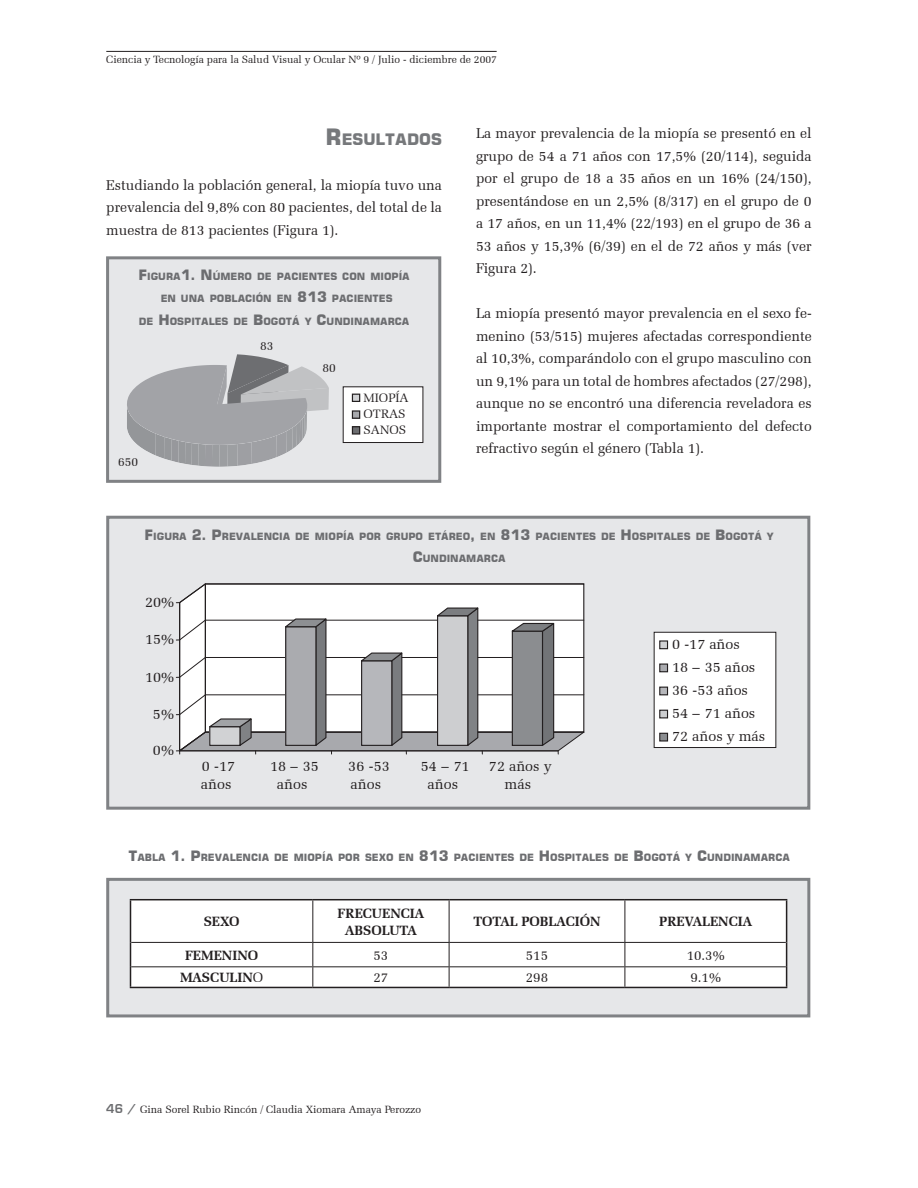
<style>
.page{position:relative;width:918px;height:1188px;background:#fff}
.page>*{position:absolute;margin:0;border:0;box-sizing:border-box;transform-origin:0 0}
.t1{font:700 15.75px "Square 721 BT";color:#76787b}
.t2{font:14.4px/23px "Zapf Elliptical 711 BT";letter-spacing:.005em;color:#231f20}
.t3{font:14.25px/22.5px "Zapf Elliptical 711 BT";color:#231f20;text-align:justify}
.t4{font:700 13.5px/16.5px "Zapf Elliptical 711 BT";color:#231f20;text-align:center}
.t5{font:13.5px "Zapf Elliptical 711 BT";color:#231f20}
.t6{font:12.15px/16.2px "Zapf Elliptical 711 BT";color:#231f20}
.t7{font:10.5px "Zapf Elliptical 711 BT";color:#231f20}
.t8{font:700 10.05px "Square 721 BT";color:#6c6d70}
.s1{font-size:22.5px}
.s2{font-size:14.25px}
.s3{font-weight:400}
.s4{font-family:"Square 721 Dm Normal";font-size:12px;color:#6c6d70}
</style>
<div class="page">
<hr style="left:106px;top:51px;width:391px;height:1px;background:#231f20">
<div style="left:106px;top:256px;width:335px;height:227px;background:#e6e7e9;border:3px solid #808285"></div>
<div style="left:106px;top:516px;width:704px;height:294px;background:#e6e7e9;border:3px solid #808285"></div>
<div style="left:106px;top:878px;width:704px;height:139px;background:#e6e7e9;border:3px solid #808285"></div>
<div style="left:343px;top:387px;width:80px;height:56px;background:#fff"></div>
<div style="left:343px;top:387px;width:80px;height:56px;border:1px solid #231f20"></div>
<div style="left:352px;top:394px;width:8px;height:7px;background:#d1d2d4"></div>
<div style="left:352px;top:394px;width:8px;height:8px;border:1px solid #231f20"></div>
<div style="left:352px;top:411px;width:8px;height:7px;background:#a8a9ad"></div>
<div style="left:352px;top:410px;width:8px;height:9px;border:1px solid #231f20"></div>
<div style="left:352px;top:427px;width:8px;height:7px;background:#6c6d70"></div>
<div style="left:352px;top:426px;width:8px;height:9px;border:1px solid #231f20"></div>
<svg style="left:127px;top:354px;width:202px;height:113px"></svg>
<svg style="left:176px;top:583px;width:408px;height:171px;background:#d4d4d5"></svg>
<div style="left:654px;top:632px;width:122px;height:116px;background:#fff"></div>
<div style="left:654px;top:632px;width:122px;height:116px;border:1px solid #231f20"></div>
<div style="left:660px;top:641px;width:8px;height:8px;background:#d1d2d4"></div>
<div style="left:659px;top:640px;width:9px;height:9px;border:1px solid #231f20"></div>
<div style="left:660px;top:664px;width:8px;height:8px;background:#aaabaf"></div>
<div style="left:659px;top:664px;width:9px;height:8px;border:1px solid #231f20"></div>
<div style="left:660px;top:687px;width:8px;height:8px;background:#b6b7bb"></div>
<div style="left:659px;top:687px;width:9px;height:8px;border:1px solid #231f20"></div>
<div style="left:660px;top:710px;width:8px;height:8px;background:#cdced0"></div>
<div style="left:659px;top:710px;width:9px;height:8px;border:1px solid #231f20"></div>
<div style="left:660px;top:733px;width:8px;height:8px;background:#8b8d90"></div>
<div style="left:659px;top:733px;width:9px;height:9px;border:1px solid #231f20"></div>
<div style="left:131px;top:900px;width:655px;height:87px;background:#fff"></div>
<hr style="left:131px;top:942px;width:182px;height:1px;background:#231f20">
<hr style="left:313px;top:942px;width:136px;height:1px;background:#231f20">
<hr style="left:449px;top:942px;width:176px;height:1px;background:#231f20">
<hr style="left:625px;top:942px;width:161px;height:1px;background:#231f20">
<hr style="left:131px;top:966px;width:182px;height:1px;background:#231f20">
<hr style="left:313px;top:966px;width:136px;height:1px;background:#231f20">
<hr style="left:449px;top:966px;width:176px;height:1px;background:#231f20">
<hr style="left:625px;top:966px;width:161px;height:1px;background:#231f20">
<hr style="left:312px;top:900px;width:1px;height:42px;background:#231f20">
<hr style="left:449px;top:900px;width:1px;height:42px;background:#231f20">
<hr style="left:625px;top:900px;width:1px;height:42px;background:#231f20">
<svg style="left:312px;top:943px;width:1px;height:44px"></svg>
<svg style="left:449px;top:943px;width:1px;height:44px"></svg>
<svg style="left:625px;top:943px;width:1px;height:44px"></svg>
<hr style="left:130px;top:899px;width:183px;height:1px;background:#231f20">
<hr style="left:130px;top:900px;width:1px;height:42px;background:#231f20">
<hr style="left:313px;top:899px;width:136px;height:1px;background:#231f20">
<hr style="left:449px;top:899px;width:176px;height:1px;background:#231f20">
<hr style="left:625px;top:899px;width:162px;height:1px;background:#231f20">
<hr style="left:786px;top:900px;width:1px;height:42px;background:#231f20">
<svg style="left:130px;top:942px;width:1px;height:45px"></svg>
<svg style="left:786px;top:942px;width:1px;height:45px"></svg>
<hr style="left:130px;top:987px;width:183px;height:1px;background:#231f20">
<hr style="left:313px;top:987px;width:136px;height:1px;background:#231f20">
<hr style="left:449px;top:987px;width:176px;height:1px;background:#231f20">
<hr style="left:625px;top:987px;width:162px;height:1px;background:#231f20">
<p class="t7" style="left:106px;top:53px;width:392px">Ciencia y Tecnología para la Salud Visual y Ocular Nº 9 / Julio - diciembre de 2007</p>
<p class="t1" style="left:326px;top:129px;width:118px"><span class="s1">R</span>ESULTADOS</p>
<p class="t3" style="left:106px;top:173px;width:337px">Estudiando la población general, la miopía tuvo una prevalencia del 9,8% con 80 pacientes, del total de la muestra de 813 pacientes (Figura 1).</p>
<p class="t8" style="left:139px;top:270px;width:273px"><span class="s2">F</span>IGURA<span class="s2">1. N</span> ÚMERO DE PACIENTES CON MIOPÍA</p>
<p class="t8" style="left:161px;top:292px;width:233px">EN UNA POBLACIÓN EN <span class="s2">813</span> PACIENTES</p>
<p class="t8" style="left:139px;top:315px;width:272px">DE <span class="s2">H</span> OSPITALES DE <span class="s2">B</span>OGOTÁ Y <span class="s2">C</span>UNDINAMARCA</p>
<p class="t6" style="left:118px;top:454px;width:22px">650</p>
<p class="t6" style="left:260px;top:338px;width:15px">83</p>
<p class="t6" style="left:322px;top:360px;width:15px">80</p>
<p class="t6" style="left:364px;top:390px;width:47px">MIOPÍA<br>OTRAS<br>SANOS</p>
<p class="t3" style="left:476px;top:122px;width:337px">La mayor prevalencia de la miopía se presentó en el grupo de 54 a 71 años con 17,5% (20/114), seguida por el grupo de 18 a 35 años en un 16% (24/150), presentándose en un 2,5% (8/317) en el grupo de 0 a 17 años, en un 11,4% (22/193) en el grupo de 36 a 53 años y 15,3% (6/39) en el de 72 años y más (ver Figura 2).</p>
<p class="t3" style="left:476px;top:302px;width:337px">La miopía presentó mayor prevalencia en el sexo fe&shy;menino (53/515) mujeres afectadas correspondiente al 10,3%, comparándolo con el grupo masculino con un 9,1% para un total de hombres afectados (27/298), aunque no se encontró una diferencia reveladora es importante mostrar el comportamiento del defecto refractivo según el género (Tabla 1).</p>
<p class="t8" style="left:145px;top:530px;width:631px"><span class="s2">F</span>IGURA <span class="s2">2. P</span>REVALENCIA DE MIOPÍA POR GRUPO ETÁREO<span class="s2">,</span> EN <span class="s2">813</span> PACIENTES DE <span class="s2">H</span> OSPITALES DE <span class="s2">B</span>OGOTÁ Y</p>
<p class="t8" style="left:413px;top:553px;width:94px"><span class="s2">C</span>UNDINAMARCA</p>
<p class="t2" style="left:145px;top:591px;width:31px">20%</p>
<p class="t2" style="left:145px;top:628px;width:31px">15%</p>
<p class="t2" style="left:145px;top:665px;width:31px">10%</p>
<p class="t2" style="left:153px;top:703px;width:23px">5%</p>
<p class="t2" style="left:153px;top:739px;width:23px">0%</p>
<p class="t2" style="left:202px;top:754px;width:35px">0 -17</p>
<p class="t2" style="left:270px;top:754px;width:50px">18 – 35</p>
<p class="t2" style="left:201px;top:773px;width:32px">años</p>
<p class="t2" style="left:277px;top:773px;width:32px">años</p>
<p class="t2" style="left:348px;top:756px;width:43px;line-height:18.9px">36 -53 años</p>
<p class="t2" style="left:421px;top:756px;width:50px;line-height:18.9px;text-align:center">54 – 71 años</p>
<p class="t2" style="left:489px;top:756px;width:64px;line-height:18.9px;text-align:center">72 años y más</p>
<p class="t2" style="left:672px;top:632px;width:95px">0 -17 años<br>18 – 35 años<br>36 -53 años<br>54 – 71 años<br>72 años y más</p>
<p class="t8" style="left:128px;top:851px;width:663px"><span class="s2">T</span>ABLA <span class="s2">1. P</span>REVALENCIA DE MIOPÍA POR SEXO EN <span class="s2">813</span> PACIENTES DE <span class="s2">H</span> OSPITALES DE <span class="s2">B</span>OGOTÁ Y <span class="s2">C</span>UNDINAMARCA</p>
<p class="t4" style="left:204px;top:913px;width:37px">SEXO</p>
<p class="t4" style="left:338px;top:905px;width:88px">FRECUENCIA<br>ABSOLUTA</p>
<p class="t4" style="left:473px;top:913px;width:129px">TOTAL POBLACIÓN</p>
<p class="t4" style="left:659px;top:913px;width:94px">PREVALENCIA</p>
<p class="t4" style="left:185px;top:947px;width:75px">FEMENINO</p>
<p class="t5" style="left:374px;top:947px;width:16px">53</p>
<p class="t5" style="left:526px;top:947px;width:24px">515</p>
<p class="t5" style="left:687px;top:947px;width:39px">10.3%</p>
<p class="t4" style="left:180px;top:969px;width:85px">MASCULIN<span class="s3">O</span></p>
<p class="t5" style="left:374px;top:970px;width:16px">27</p>
<p class="t5" style="left:526px;top:970px;width:24px">298</p>
<p class="t5" style="left:691px;top:970px;width:32px">9.1%</p>
<p class="t7" style="left:106px;top:1103px;width:316px"><span class="s4">46 /</span> Gina Sorel Rubio Rincón / Claudia Xiomara Amaya Perozzo</p>
</div>
